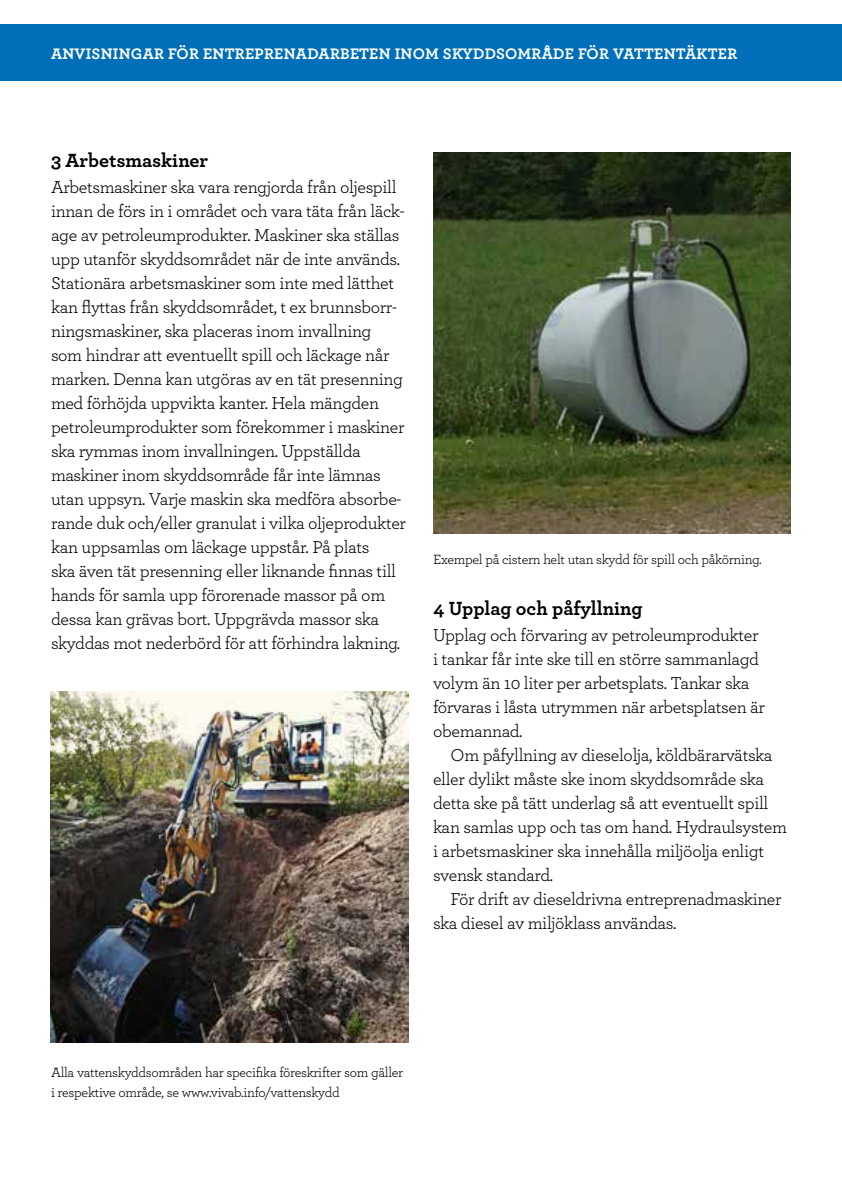
<style>
.page{position:relative;width:842px;height:1191px;background:#fff}
.page>*{position:absolute;margin:0;border:0;box-sizing:border-box;transform-origin:0 0}
.t1{font:700 20px "Archer";color:#000}
.t2{font:18px/24px "Archer";letter-spacing:-.02em;color:#000}
.t3{font:700 16px "Archer";letter-spacing:.015em;color:#fff}
.t4{font:14px/20px "Archer";letter-spacing:-.02em;color:#000}
</style>
<div class="page">
<div style="left:0;top:24px;width:842px;height:56px;background:#006eb8"></div>
<img style="left:433px;top:152px;width:358px;height:381px">
<img style="left:51px;top:691px;width:358px;height:351px">
<p class="t3" style="left:51px;top:41px;width:688px">ANVISNINGAR FÖR ENTREPRENADARBETEN INOM SKYDDSOMRÅDE FÖR VATTENTÄKTER</p>
<p class="t1" style="left:51px;top:144px;width:159px">3 Arbetsmaskiner</p>
<p class="t2" style="left:51px;top:174px;width:356px">Arbetsmaskiner ska vara rengjorda från oljespill innan de förs in i området och vara täta från läck&shy;age av petroleumprodukter. Maskiner ska ställas upp utanför skyddsområdet när de inte används.<br>Stationära arbetsmaskiner som inte med lätthet kan flyttas från skyddsområdet, t ex brunnsborr&shy;ningsmaskiner, ska placeras inom invallning som hindrar att eventuellt spill och läckage når marken. Denna kan utgöras av en tät presenning med förhöjda uppvikta kanter. Hela mängden petroleumprodukter som förekommer i maskiner ska rymmas inom invallningen. Uppställda maskiner inom skyddsområde får inte lämnas utan uppsyn. Varje maskin ska medföra absorbe&shy;rande duk och/eller granulat i vilka oljeprodukter kan uppsamlas om läckage uppstår. På plats<br>ska även tät presenning eller liknande finnas till hands för samla upp förorenade massor på om dessa kan grävas bort. Uppgrävda massor ska skyddas mot nederbörd för att förhindra lakning.</p>
<p class="t4" style="left:433px;top:548px;width:330px">Exempel på cistern helt utan skydd för spill och påkörning.</p>
<p class="t1" style="left:433px;top:592px;width:211px">4 Upplag och påfyllning</p>
<p class="t2" style="left:433px;top:622px;width:334px">Upplag och förvaring av petroleumprodukter i tankar får inte ske till en större sammanlagd volym än 10 liter per arbetsplats. Tankar ska förvaras i låsta utrymmen när arbetsplatsen är obemannad.</p>
<p class="t2" style="left:433px;top:742px;width:355px;text-indent:18px">Om påfyllning av dieselolja, köldbärarvätska eller dylikt måste ske inom skyddsområde ska detta ske på tätt underlag så att eventuellt spill kan samlas upp och tas om hand. Hydraulsystem i arbetsmaskiner ska innehålla miljöolja enligt svensk standard.</p>
<p class="t2" style="left:433px;top:886px;width:350px;text-indent:18px">För drift av dieseldrivna entreprenadmaskiner ska diesel av miljöklass användas.</p>
<p class="t4" style="left:51px;top:1061px;width:354px">Alla vattenskyddsområden har specifika föreskrifter som gäller i respektive område, se www.vivab.info/vattenskydd</p>
</div>
